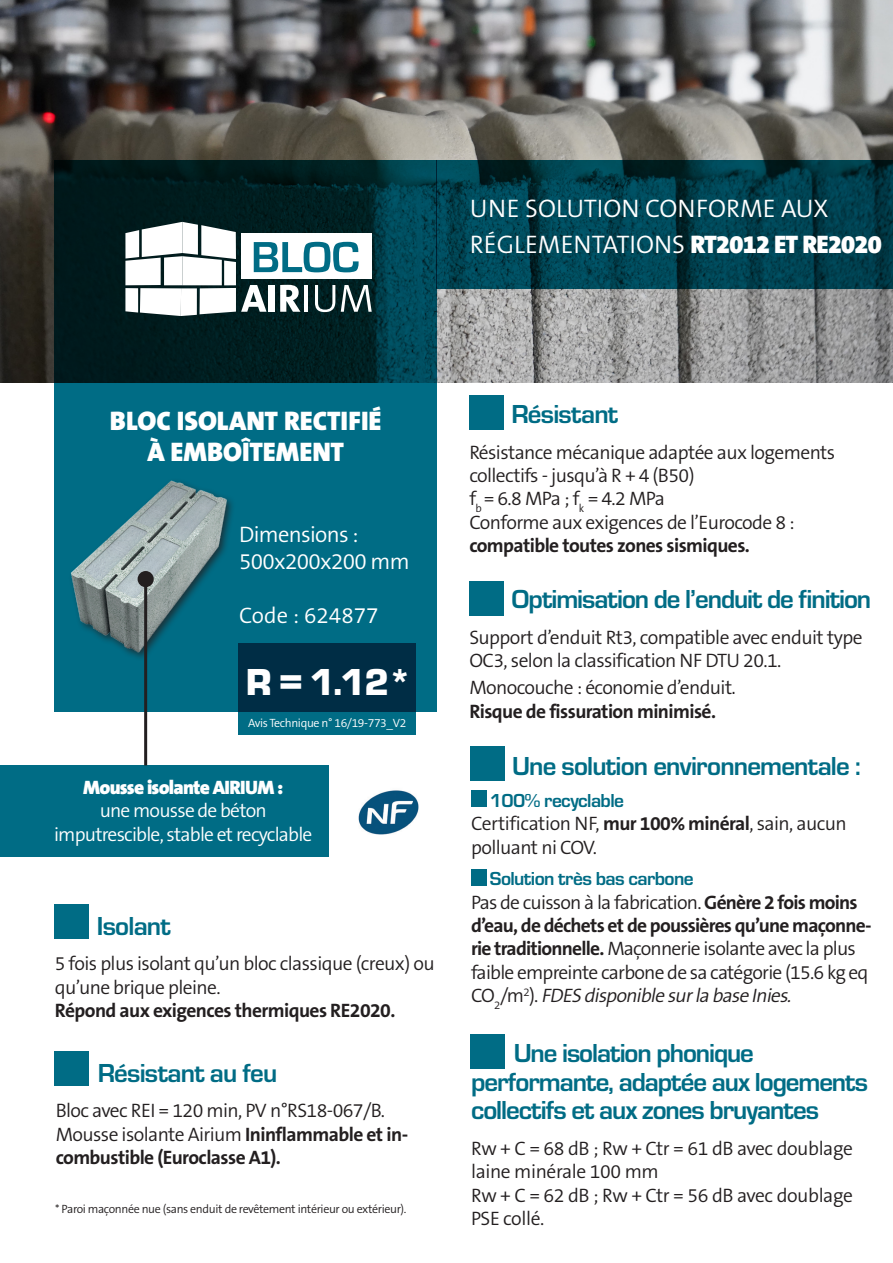
<style>
.page{position:relative;width:893px;height:1263px;background:#fff}
.page>*{position:absolute;margin:0;border:0;box-sizing:border-box;transform-origin:0 0}
.t1{font:900 39px "Eurostile";color:#fff}
.t2{font:700 27px/28.5px "Eurostile";letter-spacing:-.035em;color:#006c85}
.t3{font:900 27px "The Sans B9";color:#fff}
.t4{font:300 25.5px/36px "The Sans B4";color:#fff}
.t5{font:300 22.5px "The Sans B4";letter-spacing:-.03em;color:#fff}
.t6{font:300 22.5px "The Sans B4";color:#fff}
.t7{font:300 19.5px/23.4px "The Sans B4";letter-spacing:-.03em;color:#231f20}
.t8{font:700 19.5px/23.4px "The Sans B7";letter-spacing:-.03em;color:#231f20}
.t9{font:300 19.5px/23.4px "The Sans B4";letter-spacing:-.04em;color:#fff;text-align:center}
.t10{font:700 19.5px "Eurostile";letter-spacing:-.03em;color:#006c85}
.t11{font:900 19.5px "The Sans B9";letter-spacing:-.04em;color:#fff}
.t12{font:300 12px "The Sans B4";letter-spacing:-.03em;color:#231f20}
.t13{font:300 12px "The Sans B4";letter-spacing:-.03em;color:#fff}
.s1{font-family:"The Sans B9";font-weight:900}
.s2{font-family:"The Sans B7";font-weight:700}
.s3{font-family:"The Sans B4";font-weight:300}
.s4{font-family:"Agency FB";font-weight:400;font-size:22.5px}
.s5{font-family:"Eurostile";font-weight:700;color:#006c85}
.s6{font-style:italic}
</style>
<div class="page">
<div style="left:0;top:765px;width:329px;height:92px;background:#006c85"></div>
<img style="left:0;top:0;width:893px;height:383px">
<svg style="left:54px;top:160px;width:383px;height:551px;background:#004c5c"></svg>
<svg style="left:238px;top:643px;width:178px;height:92px;background:#003c55"></svg>
<div style="left:470px;top:1035px;width:34px;height:34px;background:#006c85"></div>
<div style="left:471px;top:791px;width:15px;height:16px;background:#006c85"></div>
<div style="left:471px;top:869px;width:15px;height:16px;background:#006c85"></div>
<div style="left:470px;top:747px;width:34px;height:34px;background:#006c85"></div>
<div style="left:469px;top:396px;width:34px;height:34px;background:#006c85"></div>
<svg style="left:437px;top:160px;width:456px;height:129px;background:#003f4d"></svg>
<div style="left:469px;top:581px;width:34px;height:34px;background:#006c85"></div>
<div style="left:55px;top:1052px;width:34px;height:34px;background:#006c85"></div>
<div style="left:54px;top:904px;width:34px;height:34px;background:#006c85"></div>
<svg style="left:125px;top:222px;width:247px;height:94px"></svg>
<hr style="left:892px;top:1231px;width:1px;height:32px;background:#006c85">
<img style="left:358px;top:790px;width:61px;height:44px">
<img style="left:55px;top:468px;width:184px;height:196px">
<hr style="left:144px;top:577px;width:3px;height:188px;background:#231f20">
<div style="left:138px;top:571px;width:16px;height:16px;background:#231f20;border-radius:50%"></div>
<p class="t4" style="left:470px;top:191px;width:413px">UNE SOLUTION CONFORME AUX<br>RÉGLEMENTATIONS <span class="s1">RT2012 ET RE2020</span></p>
<p class="t3" style="left:110px;top:406px;width:273px">BLOC ISOLANT RECTIFIÉ</p>
<p class="t3" style="left:147px;top:437px;width:198px">À EMBOÎTEMENT</p>
<p class="t5" style="left:239px;top:523px;width:121px">Dimensions :</p>
<p class="t5" style="left:239px;top:550px;width:172px">500x200x200 mm</p>
<p class="t6" style="left:239px;top:604px;width:141px">Code : 624877</p>
<p class="t1" style="left:246px;top:654px;width:168px">R = 1.12*</p>
<p class="t13" style="left:248px;top:716px;width:160px">Avis Technique n° 16/19-773_V2</p>
<p class="t11" style="left:83px;top:777px;width:201px">Mousse isolante AIRIUM :</p>
<p class="t9" style="left:54px;top:800px;width:260px">une mousse de béton imputrescible, stable et recyclable</p>
<p class="t2" style="left:97px;top:910px;width:75px">Isolant</p>
<p class="t7" style="left:55px;top:952px;width:381px">5 fois plus isolant qu’un bloc classique (creux) ou qu’une brique pleine.<br><span class="s2">Répond aux exigences thermiques RE2020.</span></p>
<p class="t2" style="left:98px;top:1057px;width:181px">Résistant au feu</p>
<p class="t7" style="left:56px;top:1100px;width:331px">Bloc avec REI = 120 min, PV n°RS18-067/B.</p>
<p class="t8" style="left:56px;top:1123px;width:354px"><span class="s3">Mousse isolante Airium</span> Ininflammable et in&shy;combustible (Euroclasse A1).</p>
<p class="t12" style="left:55px;top:1203px;width:353px">* Paroi maçonnée nue (sans enduit de revêtement intérieur ou extérieur).</p>
<p class="t2" style="left:511px;top:398px;width:108px">Résistant</p>
<p class="t7" style="left:469px;top:441px;width:367px">Résistance mécanique adaptée aux logements collectifs - jusqu’à R + 4 (B50)</p>
<p class="t7" style="left:469px;top:488px;width:197px">f<sub>b</sub> = 6.8 MPa ; f<sub>k</sub> = 4.2 MPa</p>
<p class="t7" style="left:469px;top:511px;width:327px">Conforme aux exigences de l’Eurocode 8 :</p>
<p class="t8" style="left:469px;top:534px;width:282px">compatible toutes zones sismiques.</p>
<p class="t2" style="left:511px;top:583px;width:361px">Optimisation de l’enduit de finition</p>
<p class="t7" style="left:469px;top:626px;width:395px">Support d’enduit Rt3, compatible avec enduit type<br>OC3, selon la classification NF DTU 20.1.</p>
<p class="t7" style="left:469px;top:677px;width:268px">Monocouche : économie d’enduit<span class="s4">.</span></p>
<p class="t8" style="left:469px;top:700px;width:248px">Risque de fissuration minimisé.</p>
<p class="t2" style="left:512px;top:750px;width:350px">Une solution environnementale :</p>
<p class="t7" style="left:471px;top:789px;width:377px;text-indent:19px"><span class="s5">100% recyclable<br></span>Certification NF, <span class="s2">mur 100% minéral</span>, sain, aucun polluant ni COV.</p>
<p class="t10" style="left:490px;top:865px;width:205px">Solution très bas carbone</p>
<p class="t7" style="left:471px;top:891px;width:402px">Pas de cuisson à la fabrication. <span class="s2">Génère 2 fois moins d’eau, de déchets et de poussières qu’une maçonne&shy;rie traditionnelle.</span> Maçonnerie isolante avec la plus faible empreinte carbone de sa catégorie (15.6 kg eq CO <sub>2</sub> /m <sup>2</sup> ) . <span class="s6">FDES disponible surla base Inies.</span></p>
<p class="t2" style="left:471px;top:1037px;width:399px;text-indent:43px">Une isolation phonique performante, adaptée aux logements collectifs et aux zones bruyantes</p>
<p class="t7" style="left:471px;top:1137px;width:383px">Rw + C = 68 dB ; Rw + Ctr = 61 dB avec doublage laine minérale 100 mm</p>
<p class="t7" style="left:471px;top:1184px;width:383px">Rw + C = 62 dB ; Rw + Ctr = 56 dB avec doublage<br>PSE collé.</p>
</div>
